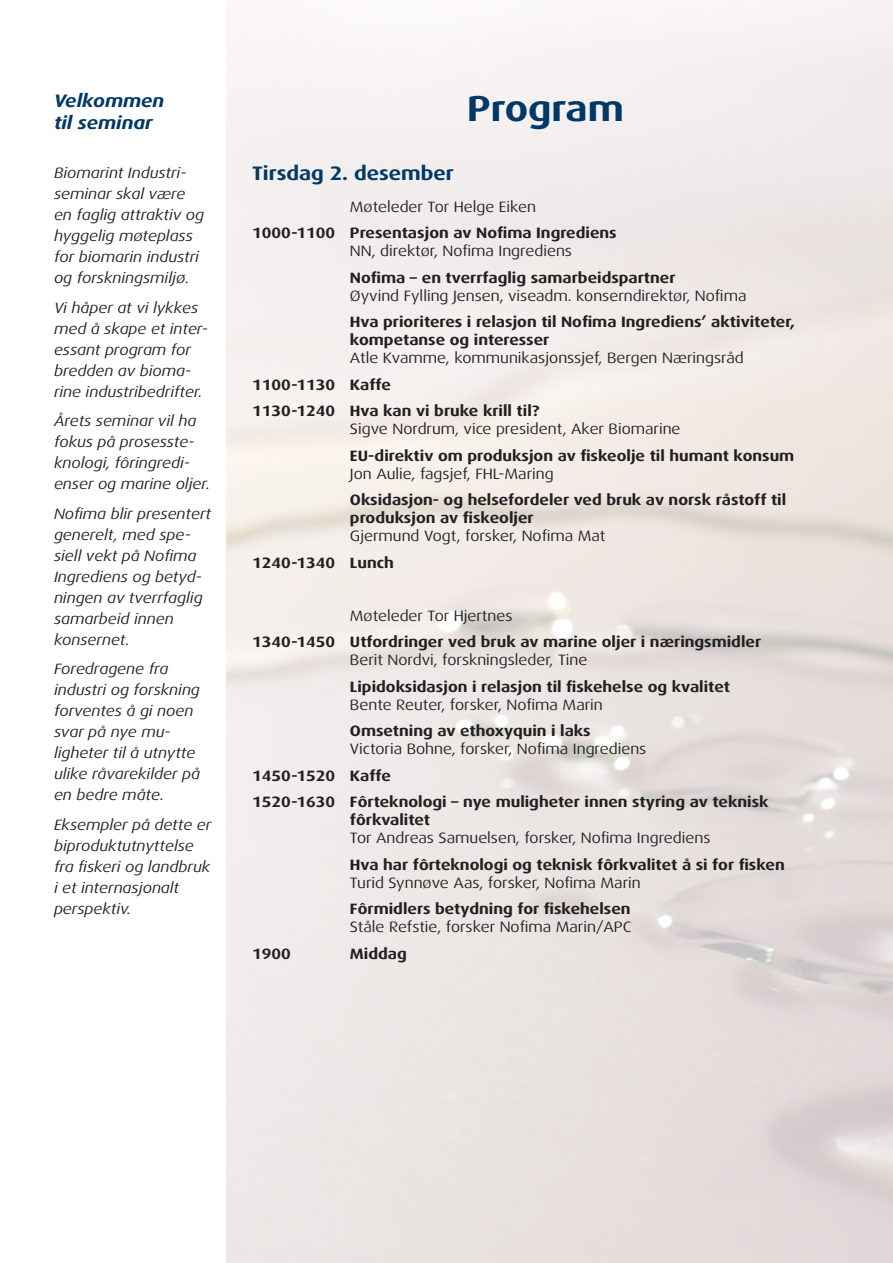
<style>
.page{position:relative;width:893px;height:1263px;background:#fff}
.page>*{position:absolute;margin:0;border:0;box-sizing:border-box;transform-origin:0 0}
.t1{font:700 36px "Dax Wide";color:#003965}
.t2{font:700 19.5px "Dax Wide";color:#003965}
.t3{font:italic 700 18px/21.6px "Dax Wide";color:#003965}
.t4{font:700 15px/18px "Dax Wide";color:#231f20}
.t5{font:italic 15px/21px "Dax Wide";color:#231f20}
.t6{font:15px/18px "Dax Wide";color:#231f20}
.s1{font-weight:400}
.s2{font-weight:700}
</style>
<div class="page">
<p class="t3" style="left:54px;top:90px;width:112px">Velkommen til seminar</p>
<p class="t5" style="left:54px;top:163px;width:152px">Biomarint Industri&shy;seminar skal være en faglig attraktiv og hyggelig møteplass for biomarin industri og forskningsmiljø.</p>
<p class="t5" style="left:54px;top:297px;width:155px">Vi håper at vi lykkes med å skape et inter&shy;essant program for bredden av bioma&shy;rine industribedrifter.</p>
<p class="t5" style="left:54px;top:411px;width:157px">Årets seminar vil ha fokus på prosesste&shy;knologi, fôringredi&shy;enser og marine oljer.</p>
<p class="t5" style="left:54px;top:503px;width:159px">Nofima blir presentert generelt, med spe&shy;siell vekt på Nofima<br>Ingrediens og betyd&shy;ningen av tverrfaglig samarbeid innen konsernet.</p>
<p class="t5" style="left:54px;top:659px;width:147px">Foredragene fra industri og forskning forventes å gi noen svar på nye mu&shy;ligheter til å utnytte ulike råvarekilder på en bedre måte.</p>
<p class="t5" style="left:54px;top:814px;width:159px">Eksempler på dette er biproduktutnyttelse fra fiskeri og landbruk i et internasjonalt perspektiv.</p>
<p class="t1" style="left:467px;top:88px;width:158px">Program</p>
<p class="t2" style="left:252px;top:162px;width:203px">Tirsdag 2. desember</p>
<p class="t6" style="left:350px;top:198px;width:188px">Møteleder Tor Helge Eiken</p>
<p class="t4" style="left:350px;top:224px;width:268px;text-indent:-98px">1000-1100 Presentasjon av Nofima Ingrediens<br><span class="s1">NN, direktør, Nofima Ingrediens</span></p>
<p class="t6" style="left:350px;top:269px;width:398px"><span class="s2">Nofima – en tverrfaglig samarbeidspartner<br></span>Øyvind Fylling Jensen, viseadm. konserndirektør, Nofima</p>
<p class="t4" style="left:350px;top:313px;width:446px">Hva prioriteres i relasjon til Nofima Ingrediens’ aktiviteter, kompetanse og interesser<br><span class="s1">Atle Kvamme, kommunikasjonssjef, Bergen Næringsråd</span></p>
<p class="t4" style="left:252px;top:375px;width:140px">1100-1130 Kaffe</p>
<p class="t6" style="left:350px;top:402px;width:332px;text-indent:-98px"><span class="s2">1130-1240 Hva kan vi bruke krill til?<br></span>Sigve Nordrum, vice president, Aker Biomarine</p>
<p class="t4" style="left:350px;top:446px;width:446px">EU-direktiv om produksjon av fiskeolje til humant konsum<br><span class="s1">Jon Aulie, fagsjef, FHL-Maring</span></p>
<p class="t4" style="left:350px;top:491px;width:438px">Oksidasjon- og helsefordeler ved bruk av norsk råstoff til produksjon av fiskeoljer<br><span class="s1">Gjermund Vogt, forsker, Nofima Mat</span></p>
<p class="t4" style="left:252px;top:553px;width:143px">1240-1340 Lunch</p>
<p class="t6" style="left:350px;top:607px;width:164px">Møteleder Tor Hjertnes</p>
<p class="t4" style="left:350px;top:633px;width:413px;text-indent:-98px">1340-1450 Utfordringer ved bruk av marine oljer i næringsmidler<br><span class="s1">Berit Nordvi, forskningsleder, Tine</span></p>
<p class="t4" style="left:350px;top:677px;width:381px">Lipidoksidasjon i relasjon til fiskehelse og kvalitet<br><span class="s1">Bente Reuter, forsker, Nofima Marin</span></p>
<p class="t6" style="left:350px;top:722px;width:298px"><span class="s2">Omsetning av ethoxyquin i laks<br></span>Victoria Bohne, forsker, Nofima Ingrediens</p>
<p class="t4" style="left:252px;top:767px;width:140px">1450-1520 Kaffe</p>
<p class="t4" style="left:350px;top:793px;width:420px;text-indent:-98px">1520-1630 Fôrteknologi – nye muligheter innen styring av teknisk fôrkvalitet<br><span class="s1">Tor Andreas Samuelsen, forsker, Nofima Ingrediens</span></p>
<p class="t4" style="left:350px;top:856px;width:436px">Hva har fôrteknologi og teknisk fôrkvalitet å si for fisken<br><span class="s1">Turid Synnøve Aas, forsker, Nofima Marin</span></p>
<p class="t6" style="left:350px;top:900px;width:283px"><span class="s2">Fôrmidlers betydning for fiskehelsen<br></span>Ståle Refstie, forsker Nofima Marin/APC</p>
<p class="t4" style="left:252px;top:945px;width:40px">1900</p>
<p class="t4" style="left:350px;top:945px;width:58px">Middag</p>
</div>
